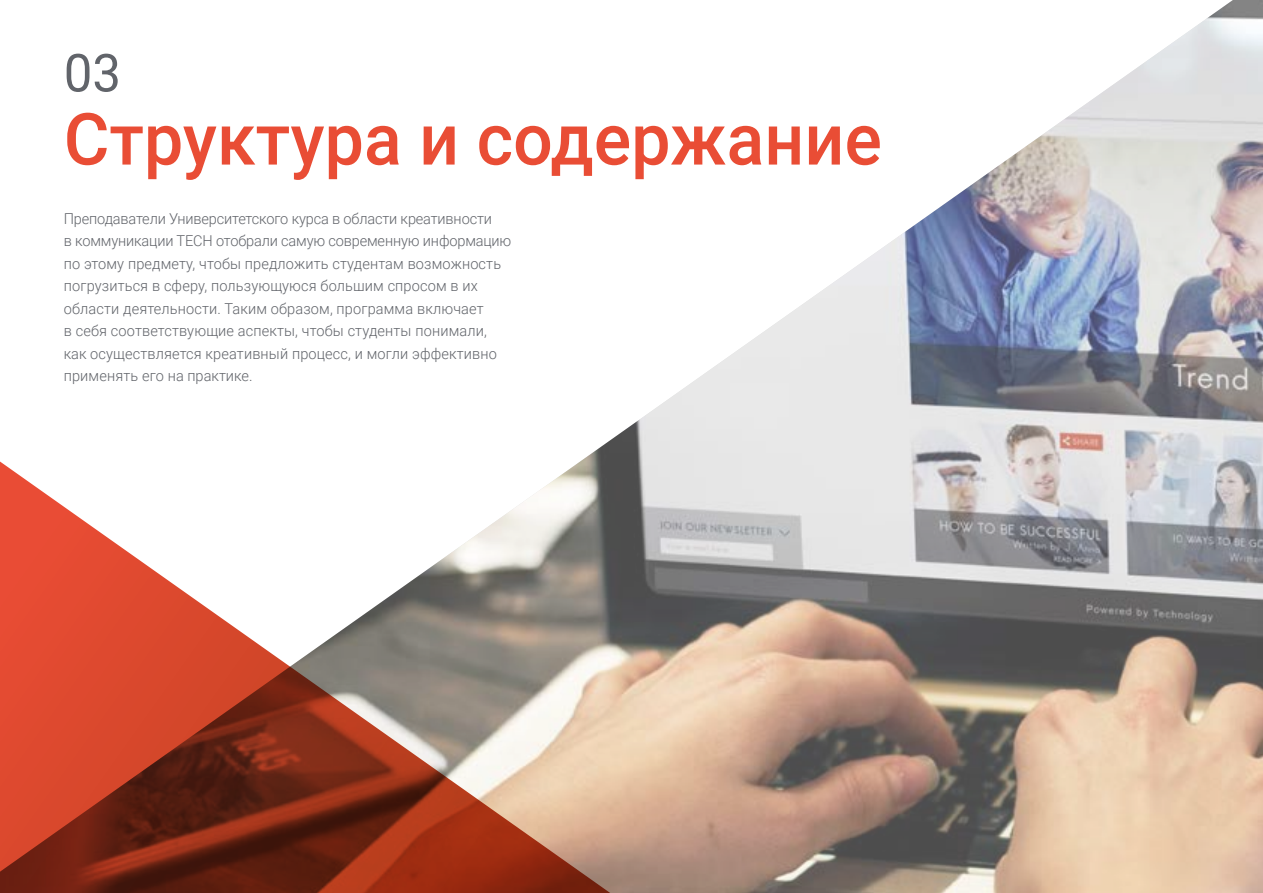
<style>
.page{position:relative;width:1263px;height:893px;background:#fff}
.page>*{position:absolute;margin:0;border:0;box-sizing:border-box;transform-origin:0 0}
.t1{font:500 72px "Roboto";color:#e94d35}
.t2{font:52.5px "Roboto";color:#61646a}
.t3{font:300 15px/22.5px "Roboto";letter-spacing:.01em;color:#61646a}
</style>
<div class="page">
<img style="left:602px;top:0;width:661px;height:893px">
<svg style="left:0;top:446px;width:640px;height:447px"></svg>
<h2 class="t2" style="left:64px;top:36px;width:59px">03</h2>
<h1 class="t1" style="left:64px;top:89px;width:820px">Структура и содержание</h1>
<p class="t3" style="left:64px;top:207px;width:449px">Преподаватели Университетского курса в области креативности<br>в коммуникации TECH отобрали самую современную информацию по этому предмету, чтобы предложить студентам возможность погрузиться в сферу, пользующуюся большим спросом в их области деятельности. Таким образом, программа включает<br>в себя соответствующие аспекты, чтобы студенты понимали, как осуществляется креативный процесс, и могли эффективно применять его на практике.</p>
</div>
